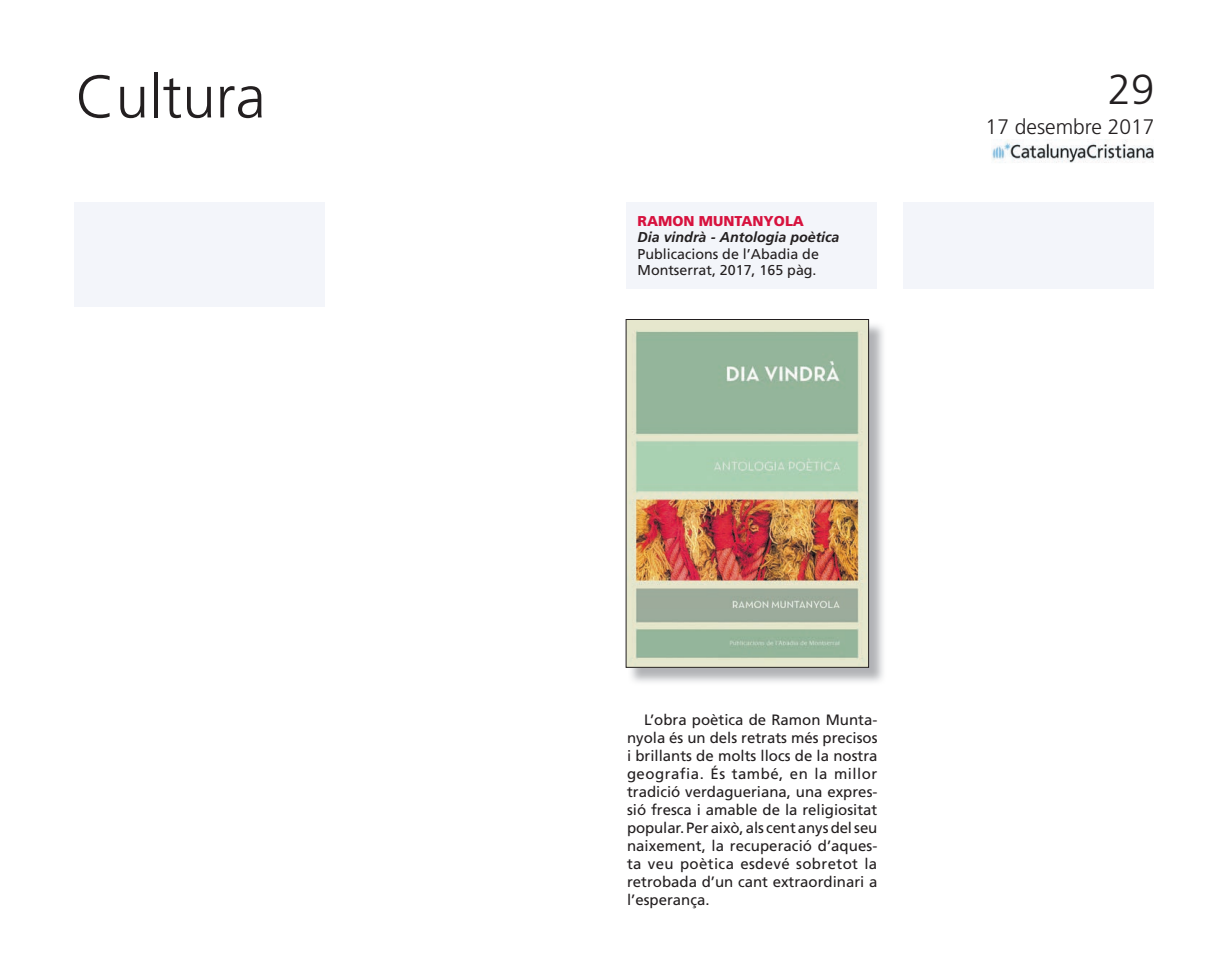
<style>
.page{position:relative;width:1228px;height:978px;background:#fff}
.page>*{position:absolute;margin:0;border:0;box-sizing:border-box;transform-origin:0 0}
.t1{font:300 60px "Frutiger";color:#231f20}
.t2{font:300 42px "Frutiger";color:#231f20}
.t3{font:300 21px "Frutiger";color:#231f20}
.t4{font:15px/18px "Frutiger";color:#231f20;text-align:justify}
.t5{font:14.25px/16.5px "Frutiger";color:#231f20}
.t6{font:italic 700 14.25px "Frutiger";color:#231f20}
.t7{font:900 14.25px "Frutiger";color:#d7123e}
</style>
<div class="page">
<img style="left:992px;top:139px;width:162px;height:24px">
<div style="left:626px;top:202px;width:251px;height:86px;background:#f3f5fa"></div>
<div style="left:74px;top:202px;width:251px;height:104px;background:#f3f5fa"></div>
<div style="left:903px;top:202px;width:251px;height:86px;background:#f3f5fa"></div>
<img style="left:628px;top:322px;width:255px;height:360px">
<img style="left:628px;top:321px;width:239px;height:344px">
<div style="left:626px;top:319px;width:243px;height:348px;border:1px solid #231f20"></div>
<h1 class="t1" style="left:76px;top:63px;width:192px">Cultura</h1>
<p class="t7" style="left:637px;top:212px;width:168px">RAMON MUNTANYOLA</p>
<p class="t6" style="left:637px;top:229px;width:203px">Dia vindrà - Antologia poètica</p>
<p class="t5" style="left:637px;top:245px;width:183px">Publicacions de l’Abadia de<br>Montserrat, 2017, 165 pàg.</p>
<h2 class="t2" style="left:1108px;top:66px;width:48px">29</h2>
<h3 class="t3" style="left:986px;top:115px;width:170px">17 desembre 2017</h3>
<p class="t4" style="left:627px;top:711px;width:252px;text-indent:17px">L’obra poètica de Ramon Munta&shy;nyola és un dels retrats més precisos i brillants de molts llocs de la nostra geografia. És també, en la millor tradició verdagueriana, una expres&shy;sió fresca i amable de la religiositat popular. Per això, als cent anys del seu naixement, la recuperació d’aques&shy;ta veu poètica esdevé sobretot la retrobada d’un cant extraordinari a l’esperança.</p>
</div>
